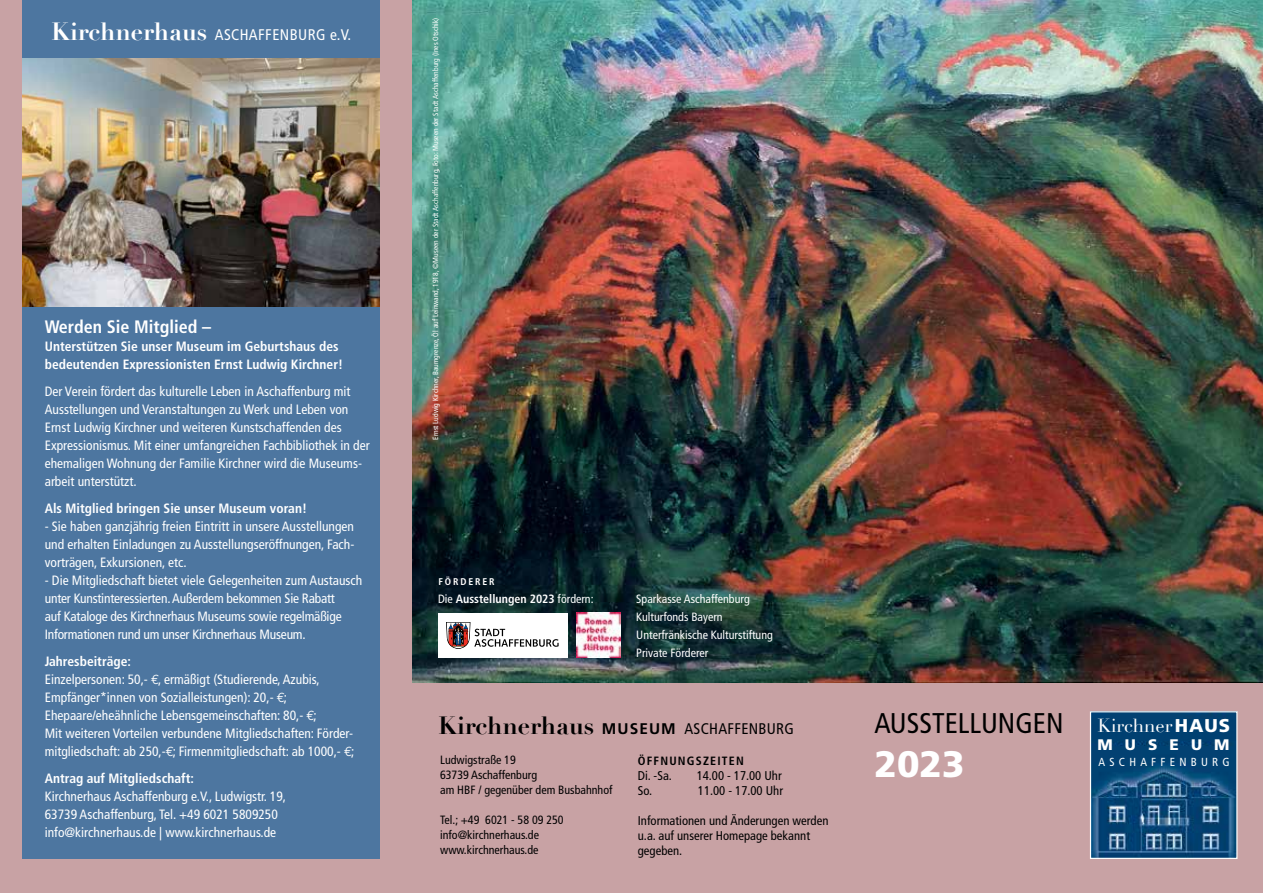
<style>
.page{position:relative;width:1263px;height:893px;background:#c8a2a4}
.page>*{position:absolute;margin:0;border:0;box-sizing:border-box;transform-origin:0 0}
.t1{font:900 36.75px "Frutiger";color:#fff}
.t2{font:condensed 28.5px "Frutiger";color:#000}
.t3{font:18.45px "Didot";color:#fff}
.t4{font:700 condensed 18px "Frutiger";color:#fff}
.t5{font:condensed 15.45px "Frutiger";letter-spacing:.02em;color:#000}
.t6{font:condensed 15.45px "Frutiger";letter-spacing:.03em;color:#fff}
.t7{font:900 15.3px "Frutiger";letter-spacing:.79em;color:#fff}
.t8{font:condensed 13.5px/18px "Frutiger";color:#fff}
.t9{font:700 condensed 13.5px/18px "Frutiger";color:#fff}
.t10{font:condensed 12.75px/15px "Frutiger";color:#000}
.t11{font:condensed 12px/15px "Frutiger";color:#000}
.t12{font:condensed 12px/18px "Frutiger";color:#fff}
.t13{font:700 condensed 12px "Frutiger";color:#fff}
.t14{font:700 condensed 12px "Frutiger";letter-spacing:.1em;color:#000}
.t15{font:condensed 11.7px "Frutiger";letter-spacing:.365em;color:#fff}
.t16{font:700 condensed 9.75px "Frutiger";letter-spacing:.19em;color:#fff}
.t17{font:condensed 7.5px "Frutiger";color:#fff}
.s1{font-family:"Didot";font-weight:700;font-stretch:normal;font-size:24.45px}
.s2{font-weight:700}
.s3{font-family:"Euro Mono";font-stretch:normal}
.s4{font-weight:400}
.s5{font-weight:700;font-stretch:normal}
.s6{font-family:"Frutiger";font-weight:900}
</style>
<div class="page">
<img style="left:412px;top:0;width:851px;height:683px">
<div style="left:22px;top:0;width:358px;height:859px;background:#4d76a0"></div>
<img style="left:1092px;top:713px;width:143px;height:144px">
<img style="left:1092px;top:720px;width:143px;height:8px">
<div style="left:1092px;top:728px;width:143px;height:13px;background:#004071"></div>
<div style="left:1090px;top:711px;width:147px;height:148px;border:1px solid #fff"></div>
<img style="left:23px;top:58px;width:357px;height:248px">
<div style="left:438px;top:613px;width:130px;height:44px;background:#fff"></div>
<svg style="left:446px;top:622px;width:113px;height:27px"></svg>
<img style="left:577px;top:613px;width:44px;height:44px">
<p class="t6" style="left:51px;top:25px;width:302px"><span class="s1">Kirchnerhaus</span> ASCHAFFENBURG e.V.</p>
<h3 class="t4" style="left:45px;top:316px;width:168px">Werden Sie Mitglied –</h3>
<p class="t9" style="left:45px;top:337px;width:300px">Unterstützen Sie unser Museum im Geburtshaus des bedeutenden Expressionisten Ernst Ludwig Kirchner!</p>
<p class="t8" style="left:45px;top:382px;width:327px">Der Verein fördert das kulturelle Leben in Aschaffenburg mit Ausstellungen und Veranstaltungen zu Werk und Leben von Ernst Ludwig Kirchner und weiteren Kunstschaffenden des Expressionismus. Mit einer umfangreichen Fachbibliothek in der ehemaligen Wohnung der Familie Kirchner wird die Museums&shy;arbeit unterstützt.</p>
<p class="t9" style="left:45px;top:499px;width:264px">Als Mitglied bringen Sie unser Museum voran!</p>
<p class="t8" style="left:45px;top:517px;width:311px;text-align:justify">- Sie haben ganzjährig freien Eintritt in unsere Ausstellungen und erhalten Einladungen zu Ausstellungseröffnungen, Fach&shy;vorträgen, Exkursionen, etc.</p>
<p class="t8" style="left:45px;top:571px;width:319px">- Die Mitgliedschaft bietet viele Gelegenheiten zum Austausch unter Kunstinteressierten. Außerdem bekommen Sie Rabatt<br>auf Kataloge des Kirchnerhaus Museums sowie regelmäßige Informationen rund um unser Kirchnerhaus Museum.</p>
<p class="t8" style="left:45px;top:652px;width:311px"><span class="s2">Jahresbeiträge:<br></span>Einzelpersonen: 50,- <span class="s3">€</span>, ermäßigt (Studierende, Azubis, Empfänger*innen von Sozialleistungen): 20,- <span class="s3">€</span>; Ehepaare/eheähnliche Lebensgemeinschaften: 80,- <span class="s3">€</span>;<br>Mit weiteren Vorteilen verbundene Mitgliedschaften: Förder&shy;mitgliedschaft: ab 250,-<span class="s3">€</span>; Firmenmitgliedschaft: ab 1000,- <span class="s3">€</span>;</p>
<p class="t9" style="left:45px;top:769px;width:151px">Antrag auf Mitgliedschaft:</p>
<p class="t8" style="left:45px;top:787px;width:243px">Kirchnerhaus Aschaffenburg e.V., Ludwigstr. 19,<br>63739 Aschaffenburg, Tel. +49 6021 5809250 info@kirchnerhaus.de | www.kirchnerhaus.de</p>
<p class="t17" style="left:431px;top:440px;width:424px;rotate:-90deg">Ernst Ludwig Kirchner, Baumgrenze, Öl auf Leinwand, 1918, ©Museen der Stadt Aschaffenburg, Foto: Museen der Stadt Aschaffenburg (Ines Otschik)</p>
<p class="t16" style="left:438px;top:576px;width:57px">FÖRDERER</p>
<p class="t13" style="left:438px;top:592px;width:157px"><span class="s4">Die</span> Ausstellungen 2023 <span class="s4">fördern:</span></p>
<p class="t12" style="left:636px;top:590px;width:138px">Sparkasse Aschaffenburg<br>Kulturfonds Bayern<br>Unterfränkische Kulturstiftung<br>Private Förderer</p>
<p class="t5" style="left:438px;top:719px;width:357px"><span class="s1">Kirchnerhaus</span> <span class="s5">MUSEUM</span> ASCHAFFENBURG</p>
<p class="t11" style="left:440px;top:753px;width:174px">Ludwigstraße 19<br>63739 Aschaffenburg<br>am HBF / gegenüber dem Busbahnhof</p>
<p class="t11" style="left:440px;top:813px;width:125px">Tel.; +49 6021 - 58 09 250 info@kirchnerhaus.de www.kirchnerhaus.de</p>
<p class="t14" style="left:638px;top:753px;width:108px">ÖFFNUNGSZEITEN</p>
<p class="t10" style="left:638px;top:768px;width:36px">Di. -Sa.</p>
<p class="t10" style="left:697px;top:768px;width:87px">14.00 - 17.00 Uhr</p>
<p class="t10" style="left:638px;top:783px;width:16px">So.</p>
<p class="t10" style="left:698px;top:783px;width:87px">11.00 - 17.00 Uhr</p>
<p class="t10" style="left:638px;top:813px;width:192px">Informationen und Änderungen werden u.a. auf unserer Homepage bekannt gegeben.</p>
<h2 class="t2" style="left:874px;top:706px;width:190px">AUSSTELLUNGEN</h2>
<h1 class="t1" style="left:874px;top:742px;width:92px">2023</h1>
<h3 class="t3" style="left:1097px;top:715px;width:134px">Kirchner <span class="s6">HAUS</span></h3>
<p class="t7" style="left:1097px;top:736px;width:134px">MUSEUM</p>
<p class="t15" style="left:1098px;top:755px;width:133px">ASCHAFFENBURG</p>
</div>
